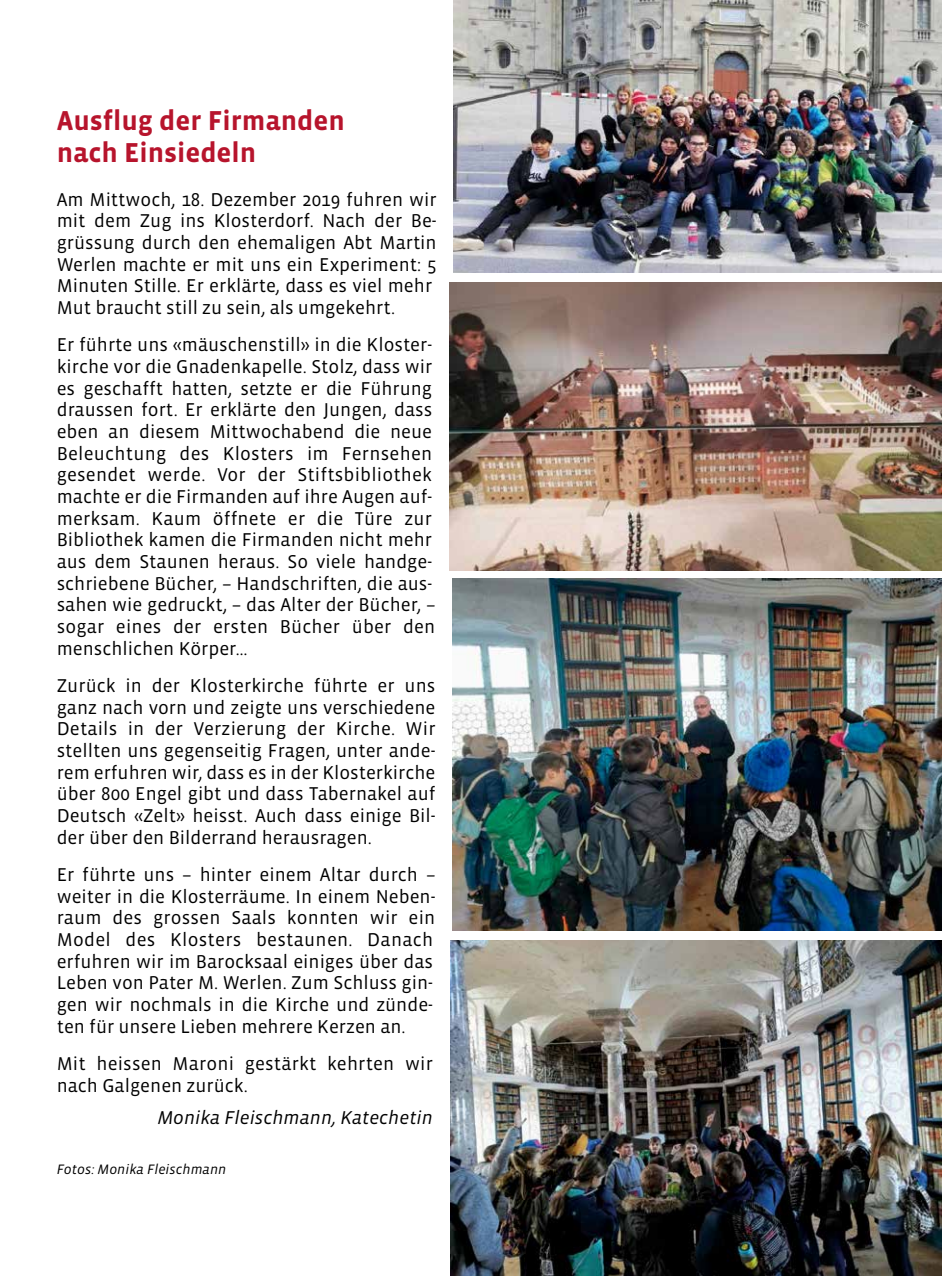
<style>
.page{position:relative;width:942px;height:1276px;background:#fff}
.page>*{position:absolute;margin:0;border:0;box-sizing:border-box;transform-origin:0 0}
.t1{font:700 28px/32.6px "Vista Sans";color:#b7142c}
.t2{font:19px/21.6px "Vista Sans";color:#000}
.t3{font:italic 19px "Vista Sans";color:#000}
.t4{font:italic 14px "Vista Sans";color:#000}
</style>
<div class="page">
<img style="left:453px;top:0;width:488px;height:272px">
<img style="left:449px;top:282px;width:492px;height:289px">
<img style="left:452px;top:578px;width:489px;height:352px">
<img style="left:450px;top:940px;width:491px;height:336px">
<h1 class="t1" style="left:57px;top:105px;width:290px">Ausflug der Firmanden nach Einsiedeln</h1>
<p class="t2" style="left:57px;top:189px;width:381px">Am Mittwoch, 18. Dezember 2019 fuhren wir mit dem Zug ins Klosterdorf. Nach der Be&shy;grüssung durch den ehemaligen Abt Martin Werlen machte er mit uns ein Experiment: 5<br>Minuten Stille. Er erklärte, dass es viel mehr Mut braucht still zu sein, als umgekehrt.</p>
<p class="t2" style="left:57px;top:335px;width:380px">Er führte uns «mäuschenstill» in die Kloster&shy;kirche vor die Gnadenkapelle. Stolz, dass wir es geschafft hatten, setzte er die Führung draussen fort. Er erklärte den Jungen, dass eben an diesem Mittwochabend die neue Beleuchtung des Klosters im Fernsehen gesendet werde. Vor der Stiftsbibliothek machte er die Firmanden auf ihre Augen auf&shy;merksam. Kaum öffnete er die Türe zur Bibliothek kamen die Firmanden nicht mehr aus dem Staunen heraus. So viele handge&shy;schriebene Bücher, – Handschriften, die aus&shy;sahen wie gedruckt, – das Alter der Bücher, – sogar eines der ersten Bücher über den menschlichen Körper…</p>
<p class="t2" style="left:57px;top:675px;width:380px;text-align:justify">Zurück in der Klosterkirche führte er uns ganz nach vorn und zeigte uns verschiedene Details in der Verzierung der Kirche. Wir stellten uns gegenseitig Fragen, unter ande&shy;rem erfuhren wir, dass es in der Klosterkirche über 800 Engel gibt und dass Tabernakel auf Deutsch «Zelt» heisst. Auch dass einige Bil&shy;der über den Bilderrand herausragen.</p>
<p class="t2" style="left:57px;top:864px;width:380px">Er führte uns – hinter einem Altar durch – weiter in die Klosterräume. In einem Neben&shy;raum des grossen Saals konnten wir ein Model des Klosters bestaunen. Danach erfuhren wir im Barocksaal einiges über das Leben von Pater M. Werlen. Zum Schluss gin&shy;gen wir nochmals in die Kirche und zünde&shy;ten für unsere Lieben mehrere Kerzen an.</p>
<p class="t2" style="left:57px;top:1053px;width:377px">Mit heissen Maroni gestärkt kehrten wir nach Galgenen zurück.</p>
<p class="t3" style="left:157px;top:1108px;width:277px">Monika Fleischmann, Katechetin</p>
<p class="t4" style="left:57px;top:1162px;width:171px">Fotos: Monika Fleischmann</p>
</div>
